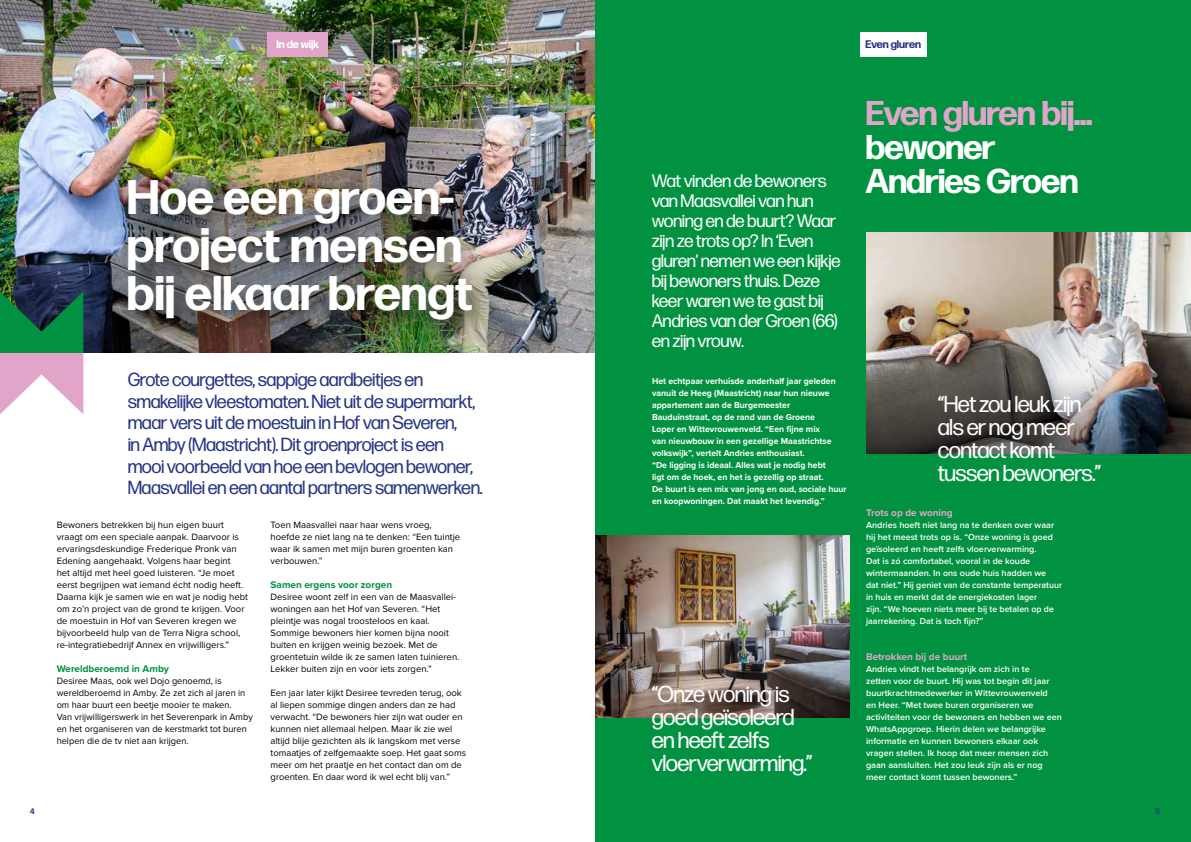
<style>
.page{position:relative;width:1191px;height:842px;background:#fff}
.page>*{position:absolute;margin:0;border:0;box-sizing:border-box;transform-origin:0 0}
.t1{font:700 48.4px/47.8px "Forma DJR Display";letter-spacing:.01em;color:#fff}
.t2{font:700 34.4px/34px "Forma DJR Banner";color:#fff}
.t3{font:700 34.4px "Forma DJR Banner";color:#e2a5ca}
.t4{font:23px/23px "Forma DJR Banner";color:#fff}
.t5{font:18.9px/21.7px "Forma DJR Banner";letter-spacing:.01em;color:#283583}
.t6{font:18px/20px "Forma DJR Banner";letter-spacing:.01em;color:#fff}
.t7{font:700 11px "Forma DJR Display";color:#283583}
.t8{font:700 11px "Forma DJR Display";color:#fff}
.t9{font:700 10px "Proxima Nova";color:#009240}
.t10{font:700 10px "Proxima Nova";color:#e2a5ca}
.t11{font:9.5px/12px "Proxima Nova";color:#000}
.t12{font:600 9px/12px "Proxima Nova";color:#fff}
.t13{font:700 9px/12px "Proxima Nova";color:#fff}
.t14{font:700 8px "Forma DJR Banner";color:#283583}
</style>
<div class="page">
<img style="left:0;top:0;width:595px;height:353px">
<div style="left:110px;top:163px;width:392px;height:188px;background:#000;opacity:.75"></div>
<div style="left:266px;top:33px;width:61px;height:24px;background:#e2a5ca"></div>
<svg style="left:0;top:291px;width:83px;height:123px"></svg>
<div style="left:595px;top:0;width:596px;height:842px;background:#009240"></div>
<img style="left:866px;top:232px;width:325px;height:98px">
<img style="left:595px;top:535px;width:254px;height:182px">
<div style="left:859px;top:33px;width:67px;height:24px;background:#fff"></div>
<img style="left:866px;top:330px;width:325px;height:123px">
<p class="t8" style="left:276px;top:37px;width:44px">In de wijk</p>
<h1 class="t1" style="left:127px;top:173px;width:346px">Hoe een groen&shy;project mensen bij elkaar brengt</h1>
<p class="t5" style="left:128px;top:368px;width:356px">Grote courgettes, sappige aardbeitjes en smakelijke vleestomaten. Niet uit de supermarkt, maar vers uit de moestuin in Hof van Severen,<br>in Amby (Maastricht). Dit groenproject is een mooi voorbeeld van hoe een bevlogen bewoner, Maasvallei en een aantal partners samenwerken.</p>
<p class="t11" style="left:271px;top:518px;width:191px">Toen Maasvallei naar haar wens vroeg, hoefde ze niet lang na te denken: “Een tuintje waar ik samen met mijn buren groenten kan verbouwen.”</p>
<p class="t9" style="left:271px;top:577px;width:123px">Samen ergens voor zorgen</p>
<p class="t11" style="left:271px;top:590px;width:190px">Desiree woont zelf in een van de Maasvallei&shy;woningen aan het Hof van Severen. “Het pleintje was nogal troosteloos en kaal.<br>Sommige bewoners hier komen bijna nooit buiten en krijgen weinig bezoek. Met de groentetuin wilde ik ze samen laten tuinieren.<br>Lekker buiten zijn en voor iets zorgen.”</p>
<p class="t11" style="left:271px;top:686px;width:197px">Een jaar later kijkt Desiree tevreden terug, ook al liepen sommige dingen anders dan ze had verwacht. “De bewoners hier zijn wat ouder en kunnen niet allemaal helpen. Maar ik zie wel altijd blije gezichten als ik langskom met verse tomaatjes of zelfgemaakte soep. Het gaat soms meer om het praatje en het contact dan om de groenten. En daar word ik wel echt blij van.”</p>
<p class="t11" style="left:57px;top:518px;width:193px">Bewoners betrekken bij hun eigen buurt vraagt om een speciale aanpak. Daarvoor is ervaringsdeskundige Frederique Pronk van Edening aangehaakt. Volgens haar begint<br>het altijd met heel goed luisteren. “Je moet eerst begrijpen wat iemand écht nodig heeft.<br>Daarna kijk je samen wie en wat je nodig hebt om zo’n project van de grond te krijgen. Voor de moestuin in Hof van Severen kregen we bijvoorbeeld hulp van de Terra Nigra school, re-integratiebedrijf Annex en vrijwilligers.”</p>
<p class="t9" style="left:57px;top:661px;width:114px">Wereldberoemd in Amby</p>
<p class="t11" style="left:57px;top:674px;width:198px">Desiree Maas, ook wel Dojo genoemd, is wereldberoemd in Amby. Ze zet zich al jaren in om haar buurt een beetje mooier te maken.<br>Van vrijwilligerswerk in het Severenpark in Amby en het organiseren van de kerstmarkt tot buren helpen die de tv niet aan krijgen.</p>
<p class="t7" style="left:865px;top:37px;width:57px">Even gluren</p>
<h3 class="t6" style="left:652px;top:170px;width:190px">Wat vinden de bewoners van Maasvallei van hun woning en de buurt? Waar zijn ze trots op? In ‘Even gluren’ nemen we een kijkje bij bewoners thuis. Deze keer waren we te gast bij<br>Andries van der Groen (66) en zijn vrouw.</h3>
<p class="t13" style="left:652px;top:375px;width:196px">Het echtpaar verhuisde anderhalf jaar geleden vanuit de Heeg (Maastricht) naar hun nieuwe appartement aan de Burgemeester Bauduinstraat, op de rand van de Groene<br>Loper en Wittevrouwenveld. “Een fijne mix<br>van nieuwbouw in een gezellige Maastrichtse volkswijk”, vertelt Andries enthousiast.<br>“De ligging is ideaal. Alles wat je nodig hebt<br>ligt om de hoek, en het is gezellig op straat.<br>De buurt is een mix van jong en oud, sociale huur en koopwoningen. Dat maakt het levendig.”</p>
<h3 class="t4" style="left:652px;top:681px;width:161px">“Onze woning is goed geïsoleerd en heeft zelfs vloerverwarming.”</h3>
<h2 class="t3" style="left:866px;top:91px;width:227px">Even gluren bij…</h2>
<h2 class="t2" style="left:866px;top:129px;width:213px">bewoner<br>Andries Groen</h2>
<h3 class="t4" style="left:938px;top:392px;width:164px">“Het zou leuk zijn als er nog meer contact komt tussen bewoners.”</h3>
<p class="t10" style="left:866px;top:505px;width:88px">Trots op de woning</p>
<p class="t12" style="left:866px;top:519px;width:197px">Andries hoeft niet lang na te denken over waar hij het meest trots op is. “Onze woning is goed geïsoleerd en heeft zelfs vloerverwarming.<br>Dat is zó comfortabel, vooral in de koude wintermaanden. In ons oude huis hadden we<br>dat niet.” Hij geniet van de constante temperatuur in huis en merkt dat de energiekosten lager<br>zijn. “We hoeven niets meer bij te betalen op de jaarrekening. Dat is toch fijn?”</p>
<p class="t10" style="left:866px;top:649px;width:103px">Betrokken bij de buurt</p>
<p class="t12" style="left:866px;top:663px;width:197px">Andries vindt het belangrijk om zich in te<br>zetten voor de buurt. Hij was tot begin dit jaar buurtkrachtmedewerker in Wittevrouwenveld<br>en Heer. “Met twee buren organiseren we activiteiten voor de bewoners en hebben we een WhatsAppgroep. Hierin delen we belangrijke informatie en kunnen bewoners elkaar ook vragen stellen. Ik hoop dat meer mensen zich gaan aansluiten. Het zou leuk zijn als er nog meer contact komt tussen bewoners.”</p>
<p class="t14" style="left:30px;top:806px;width:6px">4</p>
<p class="t14" style="left:1155px;top:806px;width:6px">5</p>
</div>
